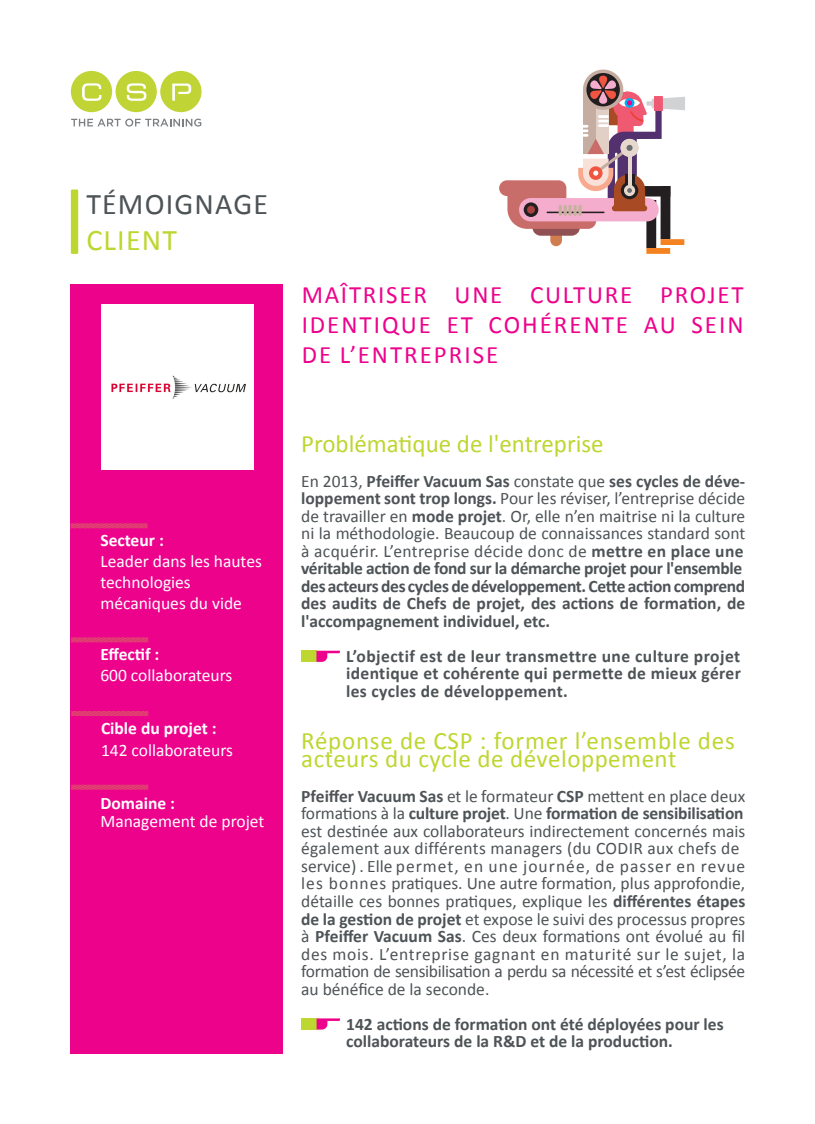
<style>
.page{position:relative;width:815px;height:1124px;background:#fff}
.page>*{position:absolute;margin:0;border:0;box-sizing:border-box;transform-origin:0 0}
.t1{font:30px "Calibri";letter-spacing:.04em;color:#4d5356}
.t2{font:30px "Calibri";letter-spacing:.04em;color:#bed630}
.t3{font:25px/30px "Calibri";letter-spacing:.08em;color:#ed028c;text-align:justify}
.t4{font:25px "Calibri";letter-spacing:.02em;color:#bed630}
.t5{font:25px "Calibri";color:#bed630}
.t6{font:17.5px/17.5px "Calibri";color:#4d5356;text-align:justify}
.t7{font:700 17.5px/17.5px "Calibri";letter-spacing:-.005em;color:#4d5356}
.t8{font:17.5px/21px "Calibri";color:#fff}
.t9{font:17.5px/17.5px "Calibri";letter-spacing:-.02em;color:#4d5356}
.t10{font:700 17.5px "Calibri";color:#fff}
.s1{font-weight:700}
.s2{font-weight:400}
</style>
<div class="page">
<div style="left:71px;top:189px;width:7px;height:65px;background:#bed630"></div>
<div style="left:70px;top:284px;width:213px;height:768px;background:#ed028c"></div>
<div style="left:101px;top:304px;width:152px;height:166px;background:#fff"></div>
<svg style="left:70px;top:523px;width:78px;height:5px"></svg>
<svg style="left:71px;top:784px;width:78px;height:6px"></svg>
<svg style="left:71px;top:71px;width:131px;height:41px"></svg>
<svg style="left:71px;top:119px;width:130px;height:7px"></svg>
<div style="left:301px;top:1018px;width:16px;height:11px;background:#bed630"></div>
<svg style="left:317px;top:1018px;width:23px;height:11px"></svg>
<div style="left:646px;top:200px;width:10px;height:48px;background:#231f20"></div>
<div style="left:646px;top:248px;width:24px;height:6px;background:#f58220"></div>
<svg style="left:499px;top:69px;width:186px;height:177px"></svg>
<svg style="left:71px;top:637px;width:78px;height:5px"></svg>
<svg style="left:71px;top:711px;width:78px;height:5px"></svg>
<div style="left:301px;top:650px;width:15px;height:11px;background:#bed630"></div>
<svg style="left:316px;top:650px;width:24px;height:11px"></svg>
<img style="left:111px;top:375px;width:135px;height:24px">
<p class="t1" style="left:86px;top:185px;width:183px">TÉMOIGNAGE</p>
<p class="t2" style="left:86px;top:221px;width:92px">CLIENT</p>
<p class="t10" style="left:100px;top:528px;width:65px">Secteur :</p>
<p class="t8" style="left:100px;top:550px;width:163px">Leader dans les hautes technologies</p>
<p class="t8" style="left:100px;top:592px;width:143px">mécaniques du vide</p>
<p class="t10" style="left:100px;top:643px;width:60px">Effectif :</p>
<p class="t8" style="left:100px;top:664px;width:134px">600 collaborateurs</p>
<p class="t10" style="left:101px;top:717px;width:117px">Cible du projet :</p>
<p class="t8" style="left:101px;top:739px;width:134px">142 collaborateurs</p>
<p class="t10" style="left:100px;top:792px;width:76px">Domaine :</p>
<p class="t8" style="left:100px;top:810px;width:166px">Management de projet</p>
<p class="t3" style="left:302px;top:279px;width:443px">MAÎTRISER UNE CULTURE PROJET IDENTIQUE ET COHÉRENTE AU SEIN DE L’ENTREPRISE</p>
<p class="t5" style="left:301px;top:427px;width:304px">Problématique de l'entreprise</p>
<p class="t6" style="left:301px;top:472px;width:446px">En 2013, <span class="s1">Pfeiffer Vacuum Sas</span> constate que <span class="s1">ses cycles de déve&shy;loppement sont trop longs.</span> Pour les réviser, l’entreprise décide de travailler en <span class="s1">mode projet</span>. Or, elle n’en maitrise ni la culture ni la méthodologie. Beaucoup de connaissances standard sont à acquérir. L’entreprise décide donc de <span class="s1">mettre en place une</span></p>
<p class="t7" style="left:301px;top:559px;width:443px">véritable action de fond sur la démarche projet pour l'ensemble</p>
<p class="t7" style="left:301px;top:577px;width:446px">des acteurs des cycles de développement. Cette action comprend</p>
<p class="t7" style="left:301px;top:594px;width:446px">des audits de Chefs de projet, des actions de formation, de l'accompagnement individuel, etc.</p>
<p class="t7" style="left:346px;top:647px;width:396px;text-align:justify">L’objectif est de leur transmettre une culture projet identique et cohérente qui permette de mieux gérer les cycles de développement.</p>
<p class="t4" style="left:301px;top:725px;width:435px">Réponse de CSP : former l’ensemble des</p>
<p class="t4" style="left:301px;top:742px;width:377px">acteurs du cycle de développement</p>
<p class="t7" style="left:301px;top:787px;width:446px">Pfeiffer Vacuum Sas <span class="s2">et le formateur</span> CSP <span class="s2">mettent en place deux formations à la</span> culture projet<span class="s2">. Une</span> formation de sensibilisation</p>
<p class="t6" style="left:301px;top:822px;width:446px">est destinée aux collaborateurs indirectement concernés mais également aux différents managers (du CODIR aux chefs de</p>
<p class="t6" style="left:301px;top:857px;width:446px">service) . Elle permet, en une journée, de passer en revue les bonnes pratiques. Une autre formation, plus approfondie, détaille ces bonnes pratiques, explique les <span class="s1">différentes étapes de la gestion de projet</span> et expose le suivi des processus propres à <span class="s1">Pfeiffer Vacuum Sas</span>. Ces deux formations ont évolué au fil des mois. L’entreprise gagnant en maturité sur le sujet, la</p>
<p class="t9" style="left:301px;top:962px;width:445px">formation de sensibilisation a perdu sa nécessité et s’est éclipsée au bénéfice de la seconde.</p>
<p class="t7" style="left:346px;top:1014px;width:379px">142 actions de formation ont été déployées pour les collaborateurs de la R&amp;D et de la production.</p>
</div>
